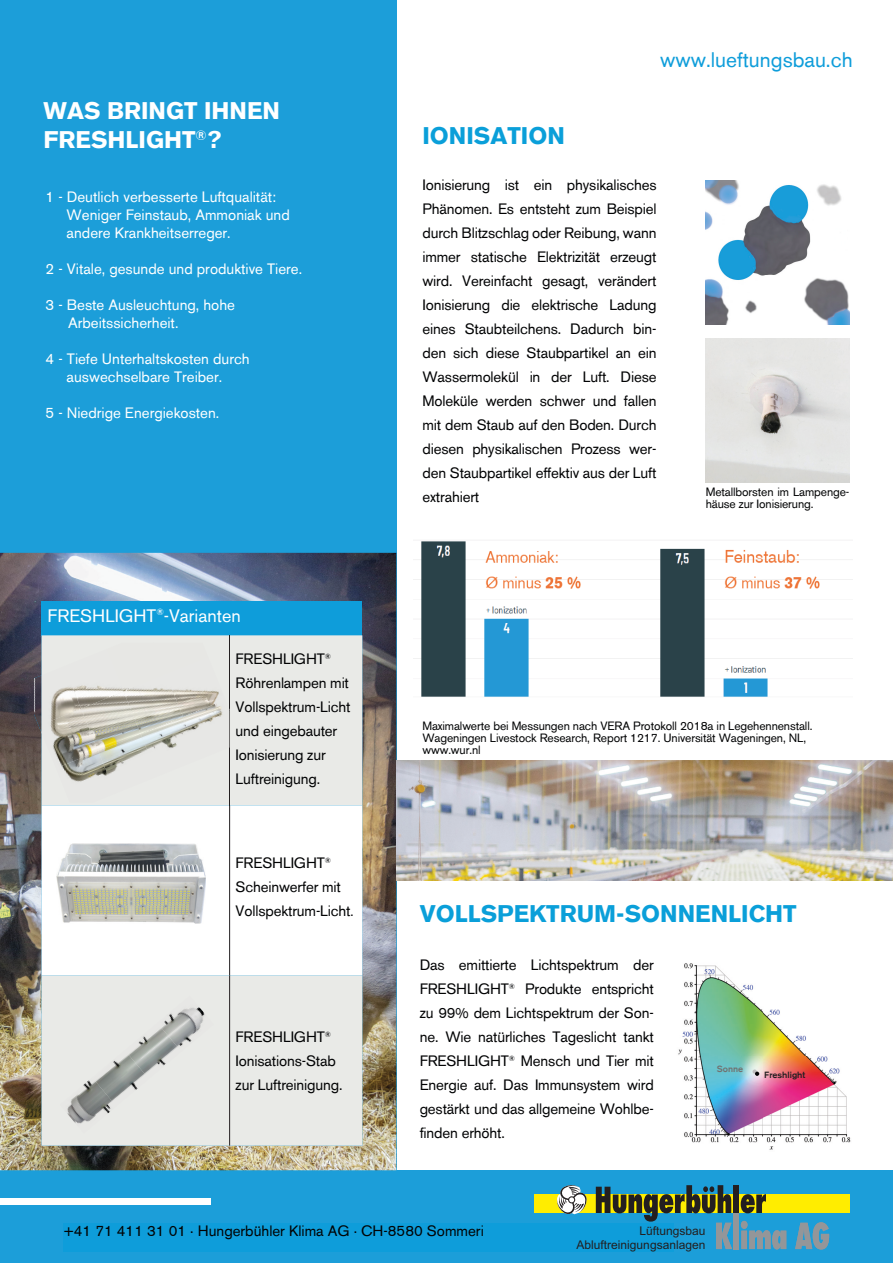
<style>
.page{position:relative;width:893px;height:1263px;background:#fff}
.page>*{position:absolute;margin:0;border:0;box-sizing:border-box;transform-origin:0 0}
.t1{font:700 24px "Akzidenz Grotesk BE";color:#0a9fd9}
.t2{font:700 24px/28.8px "Akzidenz Grotesk BE";color:#fff}
.t3{font:21px "Akzidenz Grotesk BE";color:#0e9dda}
.t4{font:18px "Akzidenz Grotesk BE";color:#fff}
.t5{font:15px/24px "Akzidenz Grotesk BE";letter-spacing:-.01em;color:#020304}
.t6{font:15px/18px "Akzidenz Grotesk BE";color:#fff}
.t7{font:12px/12px "Akzidenz Grotesk BE";letter-spacing:-.01em;color:#020304}
.t8{font:12px/14.4px "Arial";color:#231f20;text-align:right}
.t9{font:500 9px "Akzidenz Grotesk BE";color:#231f20}
.t10{font:500 9px "Akzidenz Grotesk BE";color:#717271}
.s1{font-size:13.5px}
</style>
<div class="page">
<div style="left:0;top:1170px;width:893px;height:93px;background:#1c9ed9"></div>
<div style="left:64px;top:1223px;width:610px;height:28px;background:#0e9dda"></div>
<div style="left:0;top:1198px;width:211px;height:7px;background:#fff"></div>
<img style="left:414px;top:541px;width:439px;height:156px">
<img style="left:706px;top:181px;width:143px;height:144px">
<img style="left:706px;top:339px;width:143px;height:144px">
<img style="left:678px;top:963px;width:173px;height:187px">
<svg style="left:752px;top:1069px;width:7px;height:7px"></svg>
<div style="left:0;top:0;width:396px;height:1191px;background:#1c9ed9"></div>
<img style="left:0;top:553px;width:396px;height:617px">
<img style="left:396px;top:760px;width:497px;height:120px">
<div style="left:42px;top:601px;width:320px;height:34px;background:#0e9dda"></div>
<div style="left:42px;top:635px;width:320px;height:170px;background:#e9eae7"></div>
<div style="left:42px;top:805px;width:320px;height:170px;background:#fff"></div>
<div style="left:42px;top:975px;width:320px;height:171px;background:#e9eae7"></div>
<hr style="left:229px;top:635px;width:1px;height:170px;background:#231f20">
<hr style="left:229px;top:805px;width:1px;height:170px;background:#231f20">
<hr style="left:229px;top:975px;width:1px;height:171px;background:#231f20">
<img style="left:34px;top:675px;width:8px;height:58px">
<img style="left:166px;top:643px;width:42px;height:14px">
<img style="left:166px;top:657px;width:60px;height:43px">
<img style="left:183px;top:700px;width:48px;height:59px">
<img style="left:106px;top:643px;width:60px;height:31px">
<img style="left:124px;top:674px;width:59px;height:43px">
<img style="left:141px;top:717px;width:59px;height:59px">
<img style="left:64px;top:649px;width:60px;height:42px">
<img style="left:81px;top:691px;width:60px;height:43px">
<img style="left:98px;top:734px;width:60px;height:59px">
<img style="left:42px;top:666px;width:39px;height:43px">
<img style="left:42px;top:709px;width:56px;height:59px">
<img style="left:56px;top:751px;width:59px;height:52px">
<img style="left:229px;top:709px;width:1px;height:38px">
<img style="left:56px;top:843px;width:150px;height:81px">
<img style="left:157px;top:996px;width:57px;height:56px">
<img style="left:125px;top:1023px;width:56px;height:56px">
<img style="left:92px;top:1050px;width:57px;height:56px">
<img style="left:60px;top:1077px;width:56px;height:56px">
<div style="left:534px;top:1194px;width:315px;height:19px;background:#ffed00"></div>
<div style="left:733px;top:1185px;width:6px;height:28px;background:#231f20"></div>
<svg style="left:741px;top:1194px;width:25px;height:19px"></svg>
<svg style="left:596px;top:1185px;width:136px;height:64px"></svg>
<div style="left:733px;top:1213px;width:6px;height:36px;background:#949699"></div>
<svg style="left:741px;top:1221px;width:45px;height:28px"></svg>
<svg style="left:795px;top:1222px;width:34px;height:27px"></svg>
<svg style="left:557px;top:1185px;width:30px;height:30px"></svg>
<h1 class="t2" style="left:44px;top:96px;width:238px">WAS BRINGT IHNEN<br>FRESHLIGHT<sup>®</sup>?</h1>
<p class="t6" style="left:67px;top:187px;width:225px;text-indent:-21px">1 - Deutlich verbesserte Luftqualität:<br>Weniger Feinstaub, Ammoniak und andere Krankheitserreger.</p>
<p class="t6" style="left:46px;top:259px;width:258px">2 - Vitale, gesunde und produktive Tiere.</p>
<p class="t6" style="left:68px;top:295px;width:168px;text-indent:-22px">3 - Beste Ausleuchtung, hohe<br>Arbeitssicherheit.</p>
<p class="t6" style="left:46px;top:349px;width:206px;text-align:center">4 - Tiefe Unterhaltskosten durch auswechselbare Treiber.</p>
<p class="t6" style="left:46px;top:403px;width:175px">5 - Niedrige Energiekosten.</p>
<p class="t4" style="left:48px;top:605px;width:195px">FRESHLIGHT<sup>®</sup>-Varianten</p>
<p class="t5" style="left:236px;top:647px;width:116px">FRESHLIGHT<sup>®<br></sup>Röhrenlampen mit<br>Vollspektrum-Licht und eingebauter<br>Ionisierung zur<br>Luftreinigung.</p>
<p class="t5" style="left:236px;top:851px;width:119px">FRESHLIGHT<sup>®<br></sup>Scheinwerfer mit<br>Vollspektrum-Licht<span class="s1">.</span></p>
<p class="t5" style="left:236px;top:1025px;width:108px">FRESHLIGHT<sup>®<br></sup>Ionisations-Stab zur Luftreinigung.</p>
<h1 class="t1" style="left:422px;top:122px;width:144px">IONISATION</h1>
<h2 class="t3" style="left:660px;top:47px;width:194px">www.lueftungsbau.ch</h2>
<p class="t5" style="left:422px;top:173px;width:236px;text-align:justify">Ionisierung ist ein physikalisches Phänomen. Es entsteht zum Beispiel durch Blitzschlag oder Reibung, wann immer statische Elektrizität erzeugt wird. Vereinfacht gesagt, verändert Ionisierung die elektrische Ladung eines Staubteilchens. Dadurch bin&shy;den sich diese Staubpartikel an ein Wassermolekül in der Luft. Diese Moleküle werden schwer und fallen mit dem Staub auf den Boden. Durch diesen physikalischen Prozess wer&shy;den Staubpartikel effektiv aus der Luft extrahiert</p>
<p class="t7" style="left:706px;top:486px;width:145px">Metallborsten im Lampenge&shy;häuse zur Ionisierung.</p>
<p class="t7" style="left:422px;top:720px;width:391px">Maximalwerte bei Messungen nach VERA Protokoll 2018a in Legehennenstall.<br>Wageningen Livestock Research, Report 1217. Universität Wageningen, NL, www.wur.nl</p>
<h1 class="t1" style="left:420px;top:900px;width:379px">VOLLSPEKTRUM-SONNENLICHT</h1>
<p class="t5" style="left:420px;top:953px;width:236px;text-align:justify">Das emittierte Lichtspektrum der FRESHLIGHT<sup>®</sup> Produkte entspricht zu 99% dem Lichtspektrum der Son&shy;ne. Wie natürliches Tageslicht tankt FRESHLIGHT<sup>®</sup> Mensch und Tier mit Energie auf. Das Immunsystem wird gestärkt und das allgemeine Wohlbe&shy;finden erhöht.</p>
<p class="t10" style="left:717px;top:1063px;width:28px">Sonne</p>
<p class="t9" style="left:764px;top:1069px;width:43px">Freshlight</p>
<p class="t5" style="left:64px;top:1219px;width:421px">+41 71 411 31 01 . Hungerbühler Klima AG . CH-8580 Sommeri</p>
<p class="t8" style="left:577px;top:1224px;width:130px">Lüftungsbau<br>Abluftreinigungsanlagen</p>
</div>
